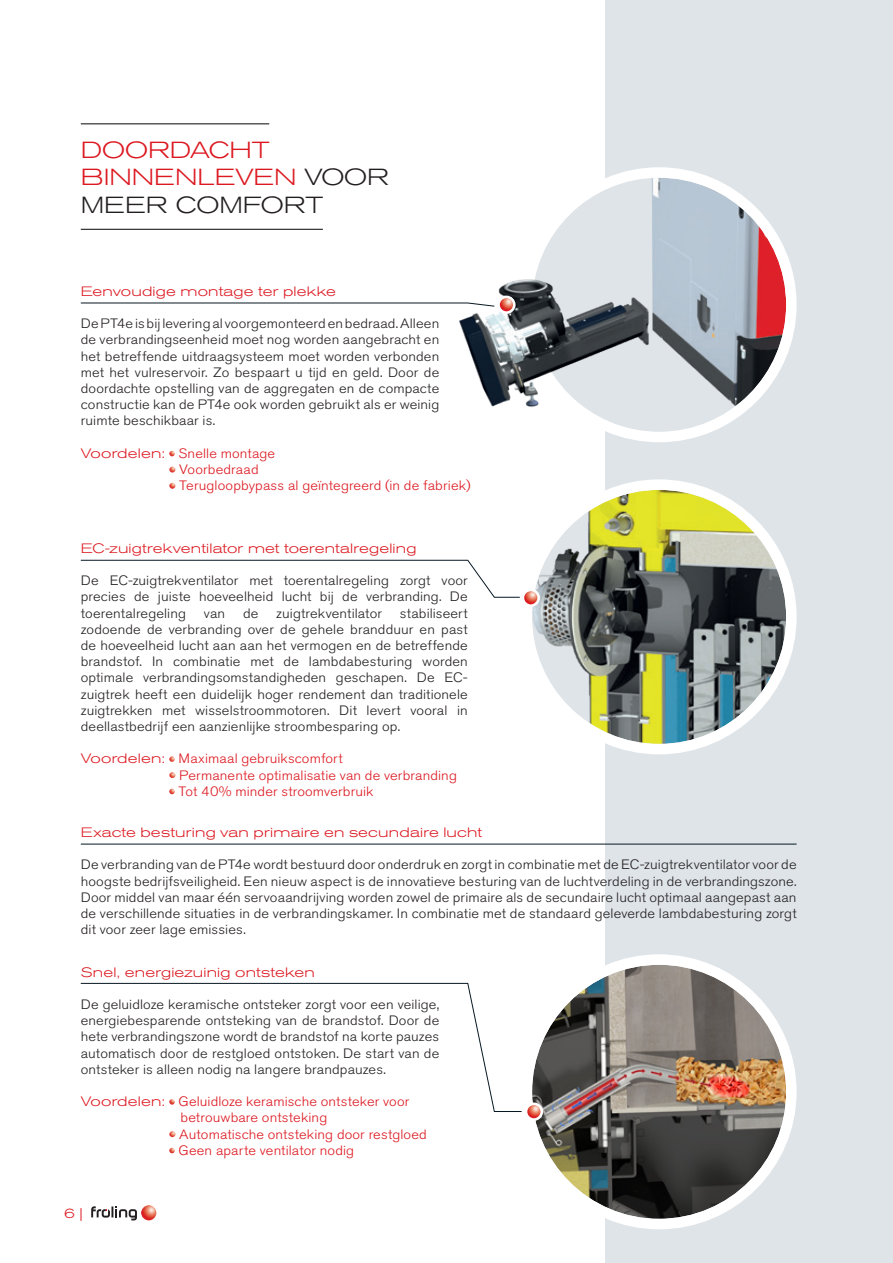
<style>
.page{position:relative;width:893px;height:1263px;background:#fff}
.page>*{position:absolute;margin:0;border:0;box-sizing:border-box;transform-origin:0 0}
.t1{font:300 expanded 23.1px/27.8px "Akzidenz Grotesk BQ";color:#dc1820;scale:1.08 1}
.t2{font:300 13.5px/16.2px "Akzidenz Grotesk BQ";letter-spacing:.01em;color:#231f20;text-align:justify;scale:1.08 1}
.t3{font:300 13.5px/16.2px "Akzidenz Grotesk BQ";letter-spacing:.01em;color:#dc1820;scale:1.08 1}
.t4{font:300 expanded 13.5px "Akzidenz Grotesk BQ";letter-spacing:.015em;color:#dc1820;scale:1.08 1}
.s1{color:#231f20}
.s2{font-stretch:expanded}
</style>
<div class="page">
<svg style="left:91px;top:1206px;width:46px;height:14px"></svg>
<img style="left:141px;top:1205px;width:15px;height:15px;border-radius:8px">
<div style="left:605px;top:0;width:288px;height:1263px;background:#dfe4e8"></div>
<img style="left:539px;top:178px;width:247px;height:241px">
<div style="left:522px;top:167px;width:275px;height:275px;border:10px solid #fff;border-radius:50%"></div>
<img style="left:459px;top:264px;width:192px;height:155px">
<hr style="left:81px;top:123px;width:188px;height:1px;background:#231f20">
<hr style="left:81px;top:229px;width:242px;height:1px;background:#231f20">
<svg style="left:169px;top:451px;width:6px;height:5px"></svg>
<svg style="left:169px;top:467px;width:6px;height:6px"></svg>
<svg style="left:169px;top:483px;width:6px;height:6px"></svg>
<div style="left:527px;top:485px;width:264px;height:264px;background:#fff;border-radius:50%"></div>
<img style="left:532px;top:490px;width:254px;height:254px;border-radius:125px">
<div style="left:522px;top:479px;width:275px;height:275px;border:10px solid #fff;border-radius:50%"></div>
<svg style="left:169px;top:756px;width:6px;height:6px"></svg>
<svg style="left:169px;top:772px;width:6px;height:6px"></svg>
<svg style="left:169px;top:789px;width:6px;height:5px"></svg>
<div style="left:527px;top:959px;width:264px;height:265px;background:#fff;border-radius:50%"></div>
<img style="left:532px;top:965px;width:254px;height:254px;border-radius:127px">
<div style="left:522px;top:954px;width:275px;height:275px;border:10px solid #fff;border-radius:50%"></div>
<svg style="left:169px;top:1131px;width:6px;height:6px"></svg>
<svg style="left:169px;top:1148px;width:6px;height:5px"></svg>
<svg style="left:80px;top:983px;width:442px;height:129px"></svg>
<hr style="left:81px;top:844px;width:716px;height:1px;background:#071822">
<svg style="left:497px;top:296px;width:19px;height:18px"></svg>
<svg style="left:80px;top:298px;width:433px;height:13px"></svg>
<svg style="left:522px;top:589px;width:18px;height:18px"></svg>
<svg style="left:80px;top:560px;width:457px;height:44px"></svg>
<svg style="left:525px;top:1102px;width:18px;height:19px"></svg>
<svg style="left:527px;top:1105px;width:13px;height:13px"></svg>
<p class="t1" style="left:81px;top:136px;width:287px">DOORDACHT<br>BINNENLEVEN <span class="s1">VOOR<br>MEER COMFORT</span></p>
<p class="t4" style="left:81px;top:283px;width:238px">Eenvoudige montage ter plekke</p>
<p class="t2" style="left:81px;top:316px;width:333px">De PT4e is bij levering al voorgemonteerd en bedraad. Alleen de verbrandingseenheid moet nog worden aangebracht en het betreffende uitdraagsysteem moet worden verbonden met het vulreservoir. Zo bespaart u tijd en geld. Door de doordachte opstelling van de aggregaten en de compacte constructie kan de PT4e ook worden gebruikt als er weinig ruimte beschikbaar is.</p>
<p class="t3" style="left:179px;top:445px;width:271px;text-indent:-99px"><span class="s2">Voordelen:</span> Snelle montage<br>Voorbedraad<br>Terugloopbypass al geïntegreerd (in de fabriek)</p>
<p class="t4" style="left:81px;top:540px;width:312px">EC-zuigtrekventilator met toerentalregeling</p>
<p class="t2" style="left:81px;top:573px;width:360px">De EC-zuigtrekventilator met toerentalregeling zorgt voor precies de juiste hoeveelheid lucht bij de verbranding. De toerentalregeling</p>
<p class="t2" style="left:81px;top:605px;width:360px;text-indent:319px">stabiliseert zodoende de verbranding over de gehele brandduur en past de hoeveelheid lucht aan aan het vermogen en de betreffende brandstof. In combinatie met de lambdabesturing worden optimale verbrandingsomstandigheden geschapen. De EC&shy;zuigtrek heeft een duidelijk hoger rendement dan traditionele zuigtrekken met wisselstroommotoren. Dit levert vooral in deellastbedrijf een aanzienlijke stroombesparing op.</p>
<p class="t3" style="left:179px;top:751px;width:259px;text-indent:-98px"><span class="s2">Voordelen:</span> Maximaal gebruikscomfort<br>Permanente optimalisatie van de verbranding<br>Tot 40% minder stroomverbruik</p>
<p class="t2" style="left:204px;top:605px;width:21px">van</p>
<p class="t2" style="left:243px;top:605px;width:16px">de</p>
<p class="t2" style="left:276px;top:605px;width:99px">zuigtrekventilator</p>
<p class="t4" style="left:81px;top:824px;width:373px">Exacte besturing van primaire en secundaire lucht</p>
<p class="t2" style="left:81px;top:857px;width:664px">De verbranding van de PT4e wordt bestuurd door onderdruk en zorgt in combinatie met de EC-zuigtrekventilator voor de hoogste bedrijfsveiligheid. Een nieuw aspect is de innovatieve besturing van de luchtverdeling in de verbrandingszone.<br>Door middel van maar één servoaandrijving worden zowel de primaire als de secundaire lucht optimaal aangepast aan de verschillende situaties in de verbrandingskamer. In combinatie met de standaard geleverde lambdabesturing zorgt dit voor zeer lage emissies.</p>
<p class="t4" style="left:81px;top:964px;width:218px">Snel, energiezuinig ontsteken</p>
<p class="t2" style="left:81px;top:996px;width:333px">De geluidloze keramische ontsteker zorgt voor een veilige, energiebesparende ontsteking van de brandstof. Door de hete verbrandingszone wordt de brandstof na korte pauzes automatisch door de restgloed ontstoken. De start van de ontsteker is alleen nodig na langere brandpauzes.</p>
<p class="t3" style="left:179px;top:1094px;width:231px;text-indent:-98px"><span class="s2">Voordelen:</span> Geluidloze keramische ontsteker voor betrouwbare ontsteking<br>Automatische ontsteking door restgloed Geen aparte ventilator nodig</p>
<p class="t4" style="left:64px;top:1206px;width:19px">6 |</p>
</div>
